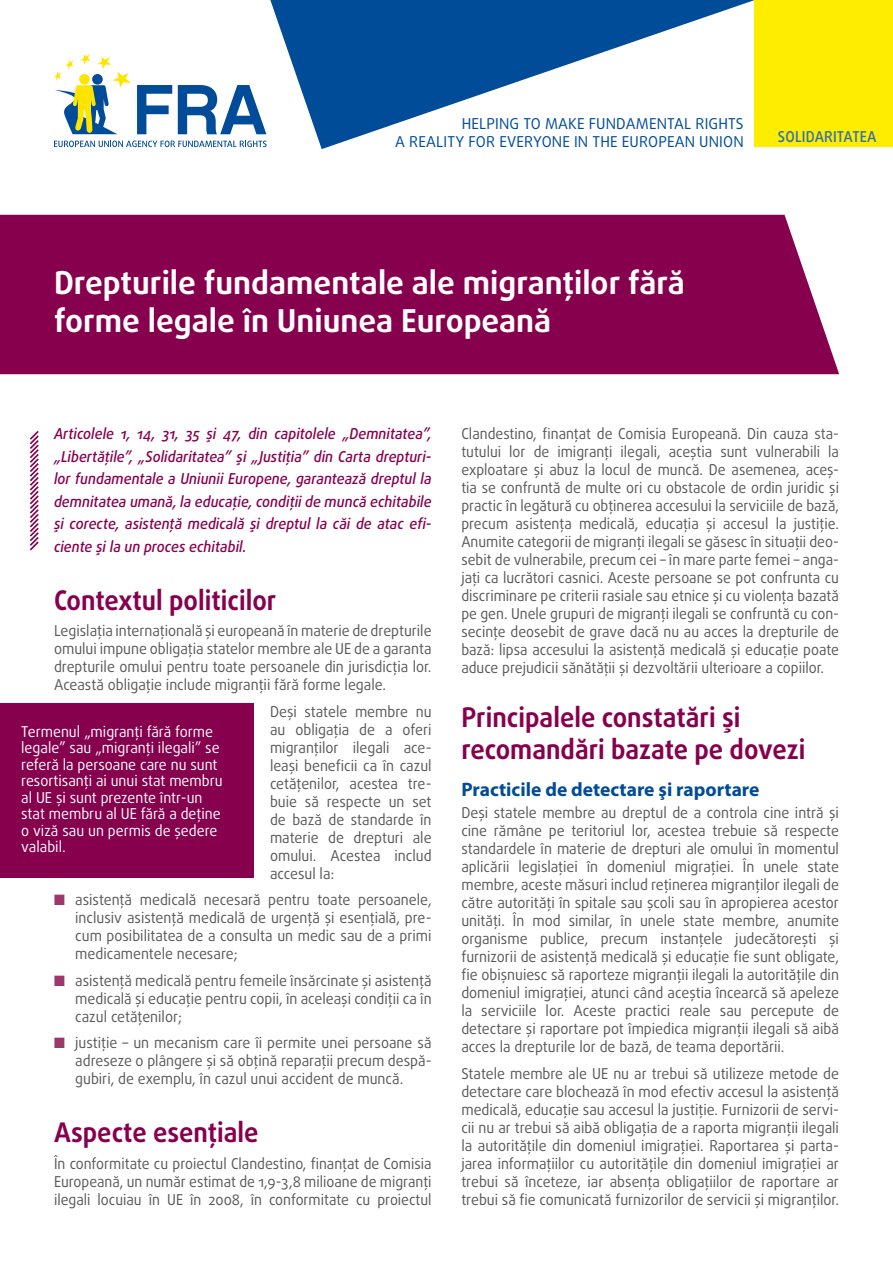
<style>
.page{position:relative;width:893px;height:1263px;background:#fff}
.page>*{position:absolute;margin:0;border:0;box-sizing:border-box;transform-origin:0 0}
.t1{font:700 31.5px/37.8px "Daxline Pro";color:#fff}
.titre{font:700 27px/32.4px "Daxline Pro";color:#87004e;scale:.94 1}
.sous-titre{font:700 19.5px "Myriad Pro";color:#004c98}
.body{font:15px/18px "Daxline Pro";color:#58585a;text-align:justify;scale:.95 1}
.body-2{font:15px/18px "Daxline Pro";color:#58585a;text-align:justify;scale:.94 1}
.bullet{font:15px/18px "Daxline Pro";color:#58585a;text-align:justify;scale:.95 1}
.Intro{font:italic 500 15px/22.5px "Daxline Pro";color:#87004e;text-align:justify;scale:.94 1}
.body-3{font:15px/16.5px "Daxline Pro";color:#fff;scale:.95 1}
.t2{font:15px "Daxline Pro";letter-spacing:.01em;color:#004c99}
.body-4{font:500 15px "Daxline Pro";letter-spacing:.01em;color:#3370ad;scale:.95 1}
.s1{color:#9c386a}
</style>
<div class="page">
<div style="left:0;top:215px;width:839px;height:159px;background:#87004e"></div>
<svg style="left:137px;top:85px;width:35px;height:49px"></svg>
<svg style="left:178px;top:85px;width:88px;height:49px"></svg>
<svg style="left:54px;top:141px;width:213px;height:6px"></svg>
<svg style="left:54px;top:54px;width:77px;height:80px"></svg>
<svg style="left:270px;top:0;width:485px;height:149px"></svg>
<div style="left:0;top:704px;width:253px;height:174px;background:#87004e"></div>
<div style="left:755px;top:0;width:138px;height:146px;background:#ffed00"></div>
<svg style="left:29px;top:430px;width:10px;height:121px"></svg>
<p class="t2" style="left:462px;top:113px;width:283px">HELPING TO MAKE FUNDAMENTAL RIGHTS</p>
<p class="t2" style="left:395px;top:131px;width:350px">A REALITY FOR EVERYONE IN THE EUROPEAN UNION</p>
<p class="body-4" style="left:778px;top:126px;width:105px">SOLIDARITATEA</p>
<p class="t1" style="left:54px;top:264px;width:632px">Drepturile fundamentale ale migranţilor fără forme legale în Uniunea Europeană</p>
<p class="Intro" style="left:54px;top:423px;width:403px">Articolele 1, 14, 31, 35 şi 47, din capitolele „Demnitatea”, „Libertăţile”, „Solidaritatea” şi „Justiţia” din Carta drepturi&shy;lor fundamentale a Uniunii Europene, garantează dreptul la demnitatea umană, la educaţie, condiţii de muncă echitabile şi corecte, asistenţă medicală şi dreptul la căi de atac efi&shy;ciente şi la un proces echitabil.</p>
<p class="titre" style="left:54px;top:584px;width:238px">Contextul politicilor</p>
<p class="body" style="left:54px;top:622px;width:399px">Legislaţia internaţională şi europeană în materie de drepturile omului impune obligaţia statelor membre ale UE de a garanta drepturile omului pentru toate persoanele din jurisdicţia lor.<br>Această obligaţie include migranţii fără forme legale.</p>
<p class="body" style="left:270px;top:702px;width:172px">Deşi statele membre nu au obligaţia de a oferi migranţilor ilegali ace&shy;leaşi beneficii ca în cazul cetăţenilor, acestea tre&shy;buie să respecte un set de bază de standarde în materie de drepturi ale omului. Acestea includ accesul la:</p>
<p class="bullet" style="left:75px;top:891px;width:377px;text-indent:-21px"><span class="s1">■</span> asistenţă medicală necesară pentru toate persoanele, inclusiv asistenţă medicală de urgenţă şi esenţială, pre&shy;cum posibilitatea de a consulta un medic sau de a primi medicamentele necesare;</p>
<p class="bullet" style="left:75px;top:971px;width:377px;text-indent:-21px"><span class="s1">■</span> asistenţă medicală pentru femeile însărcinate şi asistenţă medicală şi educaţie pentru copii, în aceleaşi condiţii ca în cazul cetăţenilor;</p>
<p class="bullet" style="left:75px;top:1034px;width:377px;text-indent:-21px"><span class="s1">■</span> justiţie – un mecanism care îi permite unei persoane să adreseze o plângere şi să obţină reparaţii precum despă&shy;gubiri, de exemplu, în cazul unui accident de muncă.</p>
<p class="titre" style="left:54px;top:1116px;width:219px">Aspecte esenţiale</p>
<p class="body-2" style="left:54px;top:1154px;width:403px">În conformitate cu proiectul Clandestino, finanţat de Comisia Europeană, un număr estimat de 1,9-3,8 milioane de migranţi ilegali locuiau în UE în 2008, în conformitate cu proiectul</p>
<p class="body-3" style="left:21px;top:723px;width:213px">Termenul „migranţi fără forme legale” sau „migranţi ilegali” se referă la persoane care nu sunt resortisanţi ai unui stat membru al UE şi sunt prezente într-un stat membru al UE fără a deţine o viză sau un permis de şedere valabil.</p>
<p class="body-2" style="left:461px;top:425px;width:403px">Clandestino, finanţat de Comisia Europeană. Din cauza sta&shy;tutului lor de imigranţi ilegali, aceştia sunt vulnerabili la exploatare şi abuz la locul de muncă. De asemenea, aceş&shy;tia se confruntă de multe ori cu obstacole de ordin juridic şi practic în legătură cu obţinerea accesului la serviciile de bază, precum asistenţa medicală, educaţia şi accesul la justiţie.<br>Anumite categorii de migranţi ilegali se găsesc în situaţii deo&shy;sebit de vulnerabile, precum cei – în mare parte femei – anga&shy;jaţi ca lucrători casnici. Aceste persoane se pot confrunta cu discriminare pe criterii rasiale sau etnice şi cu violenţa bazată pe gen. Unele grupuri de migranţi ilegali se confruntă cu con&shy;secinţe deosebit de grave dacă nu au acces la drepturile de bază: lipsa accesului la asistenţă medicală şi educaţie poate aduce prejudicii sănătăţii şi dezvoltării ulterioare a copiilor.</p>
<p class="titre" style="left:461px;top:701px;width:367px">Principalele constatări şi recomandări bazate pe dovezi</p>
<p class="sous-titre" style="left:461px;top:778px;width:300px">Practicile de detectare şi raportare</p>
<p class="body" style="left:461px;top:804px;width:399px">Deşi statele membre au dreptul de a controla cine intră şi cine rămâne pe teritoriul lor, acestea trebuie să respecte standardele în materie de drepturi ale omului în momentul aplicării legislaţiei în domeniul migraţiei. În unele state membre, aceste măsuri includ reţinerea migranţilor ilegali de către autorităţi în spitale sau şcoli sau în apropierea acestor unităţi. În mod similar, în unele state membre, anumite organisme publice, precum instanţele judecătoreşti şi furnizorii de asistenţă medicală şi educaţie fie sunt obligate, fie obişnuiesc să raporteze migranţii ilegali la autorităţile din domeniul imigraţiei, atunci când aceştia încearcă să apeleze la serviciile lor. Aceste practici reale sau percepute de detectare şi raportare pot împiedica migranţii ilegali să aibă acces la drepturile lor de bază, de teama deportării.</p>
<p class="body" style="left:461px;top:1064px;width:399px">Statele membre ale UE nu ar trebui să utilizeze metode de detectare care blochează în mod efectiv accesul la asistenţă medicală, educaţie sau accesul la justiţie. Furnizorii de servi&shy;cii nu ar trebui să aibă obligaţia de a raporta migranţii ilegali la autorităţile din domeniul imigraţiei. Raportarea şi parta&shy;jarea informaţiilor cu autorităţile din domeniul imigraţiei ar trebui să înceteze, iar absenţa obligaţiilor de raportare ar trebui să fie comunicată furnizorilor de servicii şi migranţilor.</p>
</div>
